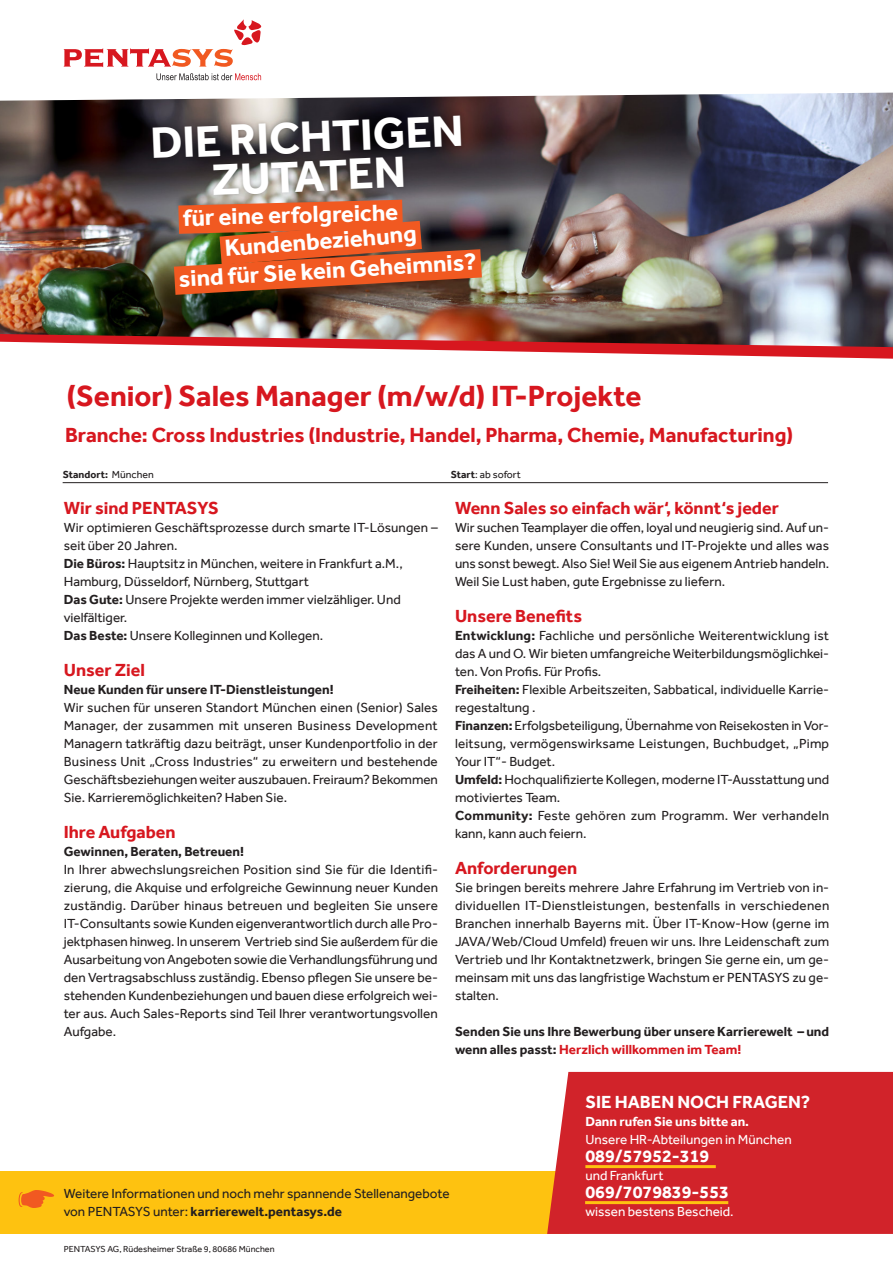
<style>
.page{position:relative;width:893px;height:1263px;background:#fff}
.page>*{position:absolute;margin:0;border:0;box-sizing:border-box;transform-origin:0 0}
.Schlagwort{font:700 45px "Effra";color:#fff}
.Jobtitel_Abschlussar{font:700 30px "Effra";color:#d7171f}
.Claim{font:700 24px "Effra";color:#fff}
.Jobtitel_Abschlussar-2{font:700 21px "Effra";color:#d7171f}
.Headline_01{font:700 18px "Effra";color:#d7171f}
.Fliesstext_linksbünd{font:700 18px "Effra";color:#fff}
.Headline_01-2{font:700 18px "Effra";color:#fff}
.Fliesstext_Blocksatz{font:13.5px/18px "Effra";color:#231f20;text-align:justify}
.Fliesstext_linksbünd-2{font:13.5px/18px "Effra";color:#231f20}
.Fliesstext_Blocksatz-2{font:700 13.5px/18px "Effra";color:#231f20}
.Fliesstext_linksbünd-3{font:13.5px "Effra";color:#fff}
.Fliesstext_linksbünd-4{font:700 13.5px "Effra";color:#231f20}
.Fliesstext_Blocksatz-3{font:700 13.5px "Effra";color:#fff}
.Start_Standort{font:700 10.5px "Effra";color:#231f20}
.Start_Standort-2{font:10.5px "Effra";color:#231f20}
.Fliesstext_Blocksatz-4{font:9px "Effra";color:#231f20}
.s1{font-weight:400}
.s2{font-weight:700}
.s3{color:#d7171f}
</style>
<div class="page">
<img style="left:0;top:93px;width:893px;height:241px">
<div style="left:149px;top:111px;width:317px;height:89px;background:#231f20;opacity:.3"></div>
<svg style="left:156px;top:73px;width:105px;height:7px"></svg>
<svg style="left:64px;top:19px;width:197px;height:48px"></svg>
<img style="left:0;top:334px;width:893px;height:25px">
<img style="left:174px;top:200px;width:308px;height:95px">
<hr style="left:63px;top:482px;width:765px;height:1px;background:#231f20">
<div style="left:0;top:1171px;width:568px;height:63px;background:#fec210"></div>
<div style="left:547px;top:1072px;width:346px;height:162px;background:#d1232a"></div>
<hr style="left:585px;top:1165px;width:131px;height:3px;background:#fec210">
<hr style="left:585px;top:1201px;width:143px;height:3px;background:#fec210">
<svg style="left:19px;top:1190px;width:35px;height:18px"></svg>
<p class="Schlagwort" style="left:150px;top:116px;width:315px;rotate:-2deg">DIE RICHTIGEN</p>
<p class="Schlagwort" style="left:211px;top:153px;width:196px;rotate:-2deg">ZUTATEN</p>
<p class="Claim" style="left:224px;top:233px;width:194px;rotate:-4deg">Kundenbeziehung</p>
<p class="Claim" style="left:183px;top:202px;width:217px;rotate:-1deg">für eine erfolgreiche</p>
<p class="Claim" style="left:178px;top:264px;width:300px;rotate:-3deg">sind für Sie kein Geheimnis?</p>
<p class="Jobtitel_Abschlussar" style="left:67px;top:378px;width:576px">(Senior) Sales Manager (m/w/d) IT-Projekte</p>
<p class="Jobtitel_Abschlussar-2" style="left:65px;top:422px;width:730px">Branche: Cross Industries (Industrie, Handel, Pharma, Chemie, Manufacturing)</p>
<p class="Start_Standort" style="left:63px;top:468px;width:92px">Standort: <span class="s1">München</span></p>
<p class="Start_Standort-2" style="left:451px;top:468px;width:72px"><span class="s2">Start</span>: ab sofort</p>
<p class="Headline_01" style="left:64px;top:497px;width:156px">Wir sind PENTASYS</p>
<p class="Fliesstext_Blocksatz" style="left:64px;top:518px;width:376px">Wir optimieren Geschäftsprozesse durch smarte IT-Lösungen – seit über 20 Jahren.</p>
<p class="Fliesstext_linksbünd-2" style="left:64px;top:554px;width:341px"><span class="s2">Die Büros:</span> Hauptsitz in München, weitere in Frankfurt a.M.,<br>Hamburg, Düsseldorf, Nürnberg, Stuttgart</p>
<p class="Fliesstext_linksbünd-2" style="left:64px;top:590px;width:338px"><span class="s2">Das Gute:</span> Unsere Projekte werden immer vielzähliger. Und vielfältiger.</p>
<p class="Fliesstext_linksbünd-2" style="left:64px;top:626px;width:261px"><span class="s2">Das Beste:</span> Unsere Kolleginnen und Kollegen.</p>
<p class="Headline_01" style="left:64px;top:659px;width:83px">Unser Ziel</p>
<p class="Fliesstext_Blocksatz-2" style="left:64px;top:680px;width:271px">Neue Kunden für unsere IT-Dienstleistungen!</p>
<p class="Fliesstext_Blocksatz" style="left:64px;top:698px;width:376px">Wir suchen für unseren Standort München einen (Senior) Sales Manager, der zusammen mit unseren Business Development Managern tatkräftig dazu beiträgt, unser Kundenportfolio in der Business Unit „Cross Industries“ zu erweitern und bestehende Geschäftsbeziehungen weiter auszubauen. Freiraum? Bekommen Sie. Karrieremöglichkeiten? Haben Sie.</p>
<p class="Headline_01" style="left:64px;top:821px;width:113px">Ihre Aufgaben</p>
<p class="Fliesstext_Blocksatz-2" style="left:64px;top:842px;width:182px">Gewinnen, Beraten, Betreuen!</p>
<p class="Fliesstext_Blocksatz" style="left:64px;top:860px;width:376px">In Ihrer abwechslungsreichen Position sind Sie für die Identifi&shy;zierung, die Akquise und erfolgreiche Gewinnung neuer Kunden zuständig. Darüber hinaus betreuen und begleiten Sie unsere IT-Consultants sowie Kunden eigenverantwortlich durch alle Pro&shy;jektphasen hinweg. In unserem Vertrieb sind Sie außerdem für die Ausarbeitung von Angeboten sowie die Verhandlungsführung und den Vertragsabschluss zuständig. Ebenso pflegen Sie unsere be&shy;stehenden Kundenbeziehungen und bauen diese erfolgreich wei&shy;ter aus. Auch Sales-Reports sind Teil Ihrer verantwortungsvollen Aufgabe.</p>
<p class="Headline_01" style="left:455px;top:497px;width:325px">Wenn Sales so einfach wär‘, könnt‘s jeder</p>
<p class="Fliesstext_Blocksatz" style="left:455px;top:518px;width:376px">Wir suchen Teamplayer die offen, loyal und neugierig sind. Auf un&shy;sere Kunden, unsere Consultants und IT-Projekte und alles was uns sonst bewegt. Also Sie! Weil Sie aus eigenem Antrieb handeln.<br>Weil Sie Lust haben, gute Ergebnisse zu liefern.</p>
<p class="Headline_01" style="left:455px;top:605px;width:129px">Unsere Benefits</p>
<p class="Fliesstext_Blocksatz" style="left:455px;top:626px;width:376px"><span class="s2">Entwicklung:</span> Fachliche und persönliche Weiterentwicklung ist das A und O. Wir bieten umfangreiche Weiterbildungsmöglichkei&shy;ten. Von Profis. Für Profis.</p>
<p class="Fliesstext_Blocksatz" style="left:455px;top:680px;width:376px"><span class="s2">Freiheiten:</span> Flexible Arbeitszeiten, Sabbatical, individuelle Karrie&shy;regestaltung .</p>
<p class="Fliesstext_Blocksatz" style="left:455px;top:716px;width:376px"><span class="s2">Finanzen:</span> Erfolgsbeteiligung, Übernahme von Reisekosten in Vor&shy;leitsung, vermögenswirksame Leistungen, Buchbudget, „Pimp Your IT“- Budget.</p>
<p class="Fliesstext_Blocksatz" style="left:455px;top:770px;width:376px"><span class="s2">Umfeld:</span> Hochqualifizierte Kollegen, moderne IT-Ausstattung und motiviertes Team.</p>
<p class="Fliesstext_Blocksatz" style="left:455px;top:806px;width:376px"><span class="s2">Community:</span> Feste gehören zum Programm. Wer verhandeln kann, kann auch feiern.</p>
<p class="Headline_01" style="left:455px;top:857px;width:124px">Anforderungen</p>
<p class="Fliesstext_Blocksatz" style="left:455px;top:878px;width:376px">Sie bringen bereits mehrere Jahre Erfahrung im Vertrieb von in&shy;dividuellen IT-Dienstleistungen, bestenfalls in verschiedenen Branchen innerhalb Bayerns mit. Über IT-Know-How (gerne im JAVA/Web/Cloud Umfeld) freuen wir uns. Ihre Leidenschaft zum Vertrieb und Ihr Kontaktnetzwerk, bringen Sie gerne ein, um ge&shy;meinsam mit uns das langfristige Wachstum er PENTASYS zu ge&shy;stalten.</p>
<p class="Fliesstext_Blocksatz-2" style="left:455px;top:1022px;width:376px">Senden Sie uns Ihre Bewerbung über unsere Karrierewelt – und wenn alles passt: <span class="s3">Herzlich willkommen im Team!</span></p>
<p class="Fliesstext_linksbünd-2" style="left:64px;top:1184px;width:387px">Weitere Informationen und noch mehr spannende Stellenangebote</p>
<p class="Fliesstext_linksbünd-4" style="left:64px;top:1203px;width:280px"><span class="s1">von PENTASYS unter:</span> karrierewelt.pentasys.de</p>
<p class="Fliesstext_Blocksatz-4" style="left:64px;top:1243px;width:212px">PENTASYS AG, Rüdesheimer Straße 9, 80686 München</p>
<p class="Headline_01-2" style="left:585px;top:1091px;width:226px">SIE HABEN NOCH FRAGEN?</p>
<p class="Fliesstext_Blocksatz-3" style="left:585px;top:1113px;width:165px">Dann rufen Sie uns bitte an.</p>
<p class="Fliesstext_linksbünd-3" style="left:585px;top:1131px;width:208px">Unsere HR-Abteilungen in München</p>
<p class="Fliesstext_linksbünd" style="left:585px;top:1145px;width:125px">089/57952-319</p>
<p class="Fliesstext_linksbünd-3" style="left:585px;top:1167px;width:80px">und Frankfurt</p>
<p class="Fliesstext_linksbünd" style="left:585px;top:1181px;width:145px">069/7079839-553</p>
<p class="Fliesstext_linksbünd-3" style="left:585px;top:1203px;width:150px">wissen bestens Bescheid.</p>
</div>
